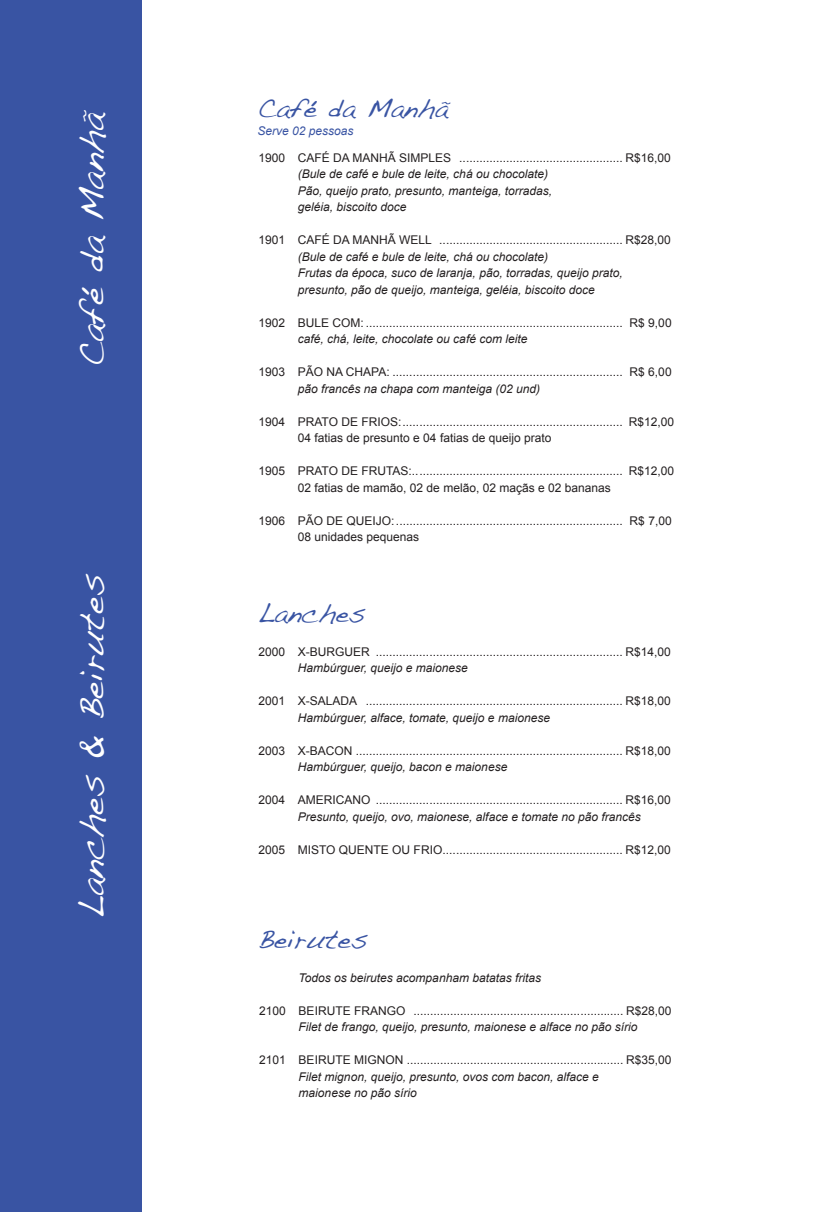
<style>
.page{position:relative;width:821px;height:1212px;background:#fff}
.page>*{position:absolute;margin:0;border:0;box-sizing:border-box;transform-origin:0 0}
.t1{font:36px "Handwriting Dakota";color:#fff}
.t2{font:27px "Handwriting Dakota";color:#3954a3}
.t3{font:12px/16.5px "Arial";color:#231f20}
.t4{font:italic 12px/16.5px "Arial";color:#231f20}
.t5{font:italic 12px "Arial";color:#3954a3}
</style>
<div class="page">
<div style="left:0;top:0;width:142px;height:1212px;background:#3954a3"></div>
<h1 class="t1" style="left:70px;top:367px;width:259px;rotate:-90deg">Café da Manhã</h1>
<h1 class="t1" style="left:70px;top:919px;width:347px;rotate:-90deg">Lanches &amp; Beirutes</h1>
<h2 class="t2" style="left:257px;top:92px;width:192px">Café da Manhã</h2>
<p class="t5" style="left:257px;top:123px;width:98px">Serve 02 pessoas</p>
<p class="t3" style="left:258px;top:149px;width:414px">1900 CAFÉ DA MANHÃ SIMPLES ................................................. R$16,00</p>
<p class="t4" style="left:298px;top:166px;width:256px">(Bule de café e bule de leite, chá ou chocolate)<br>Pão, queijo prato, presunto, manteiga, torradas, geléia, biscoito doce</p>
<p class="t3" style="left:258px;top:232px;width:414px">1901 CAFÉ DA MANHÃ WELL ....................................................... R$28,00</p>
<p class="t4" style="left:298px;top:248px;width:326px">(Bule de café e bule de leite, chá ou chocolate)<br>Frutas da época, suco de laranja, pão, torradas, queijo prato, presunto, pão de queijo, manteiga, geléia, biscoito doce</p>
<p class="t3" style="left:258px;top:314px;width:415px">1902 BULE COM: ............................................................................. R$ 9,00</p>
<p class="t4" style="left:298px;top:331px;width:231px">café, chá, leite, chocolate ou café com leite</p>
<p class="t3" style="left:258px;top:364px;width:415px">1903 PÃO NA CHAPA: ..................................................................... R$ 6,00</p>
<p class="t4" style="left:298px;top:380px;width:244px">pão francês na chapa com manteiga (02 und)</p>
<p class="t3" style="left:298px;top:413px;width:378px;text-indent:-39px">1904 PRATO DE FRIOS:.................................................................. R$12,00<br>04 fatias de presunto e 04 fatias de queijo prato</p>
<p class="t3" style="left:298px;top:463px;width:378px;text-indent:-39px">1905 PRATO DE FRUTAS:............................................................... R$12,00<br>02 fatias de mamão, 02 de melão, 02 maçãs e 02 bananas</p>
<p class="t3" style="left:298px;top:512px;width:375px;text-indent:-39px">1906 PÃO DE QUEIJO:.................................................................... R$ 7,00<br>08 unidades pequenas</p>
<h2 class="t2" style="left:257px;top:597px;width:109px">Lanches</h2>
<p class="t3" style="left:258px;top:643px;width:414px">2000 X-BURGUER .......................................................................... R$14,00</p>
<p class="t4" style="left:298px;top:660px;width:172px">Hambúrguer, queijo e maionese</p>
<p class="t3" style="left:258px;top:693px;width:414px">2001 X-SALADA ............................................................................. R$18,00</p>
<p class="t4" style="left:298px;top:709px;width:254px">Hambúrguer, alface, tomate, queijo e maionese</p>
<p class="t3" style="left:258px;top:742px;width:414px">2003 X-BACON ................................................................................ R$18,00</p>
<p class="t4" style="left:298px;top:759px;width:211px">Hambúrguer, queijo, bacon e maionese</p>
<p class="t3" style="left:258px;top:792px;width:414px">2004 AMERICANO .......................................................................... R$16,00</p>
<p class="t4" style="left:298px;top:808px;width:344px">Presunto, queijo, ovo, maionese, alface e tomate no pão francês</p>
<p class="t3" style="left:258px;top:841px;width:414px">2005 MISTO QUENTE OU FRIO...................................................... R$12,00</p>
<h2 class="t2" style="left:257px;top:923px;width:111px">Beirutes</h2>
<p class="t4" style="left:299px;top:969px;width:244px">Todos os beirutes acompanham batatas fritas</p>
<p class="t3" style="left:259px;top:1002px;width:414px">2100 BEIRUTE FRANGO ............................................................... R$28,00</p>
<p class="t4" style="left:299px;top:1019px;width:340px">Filet de frango, queijo, presunto, maionese e alface no pão sírio</p>
<p class="t3" style="left:259px;top:1052px;width:414px">2101 BEIRUTE MIGNON ................................................................. R$35,00</p>
<p class="t4" style="left:299px;top:1068px;width:302px">Filet mignon, queijo, presunto, ovos com bacon, alface e maionese no pão sírio</p>
</div>
